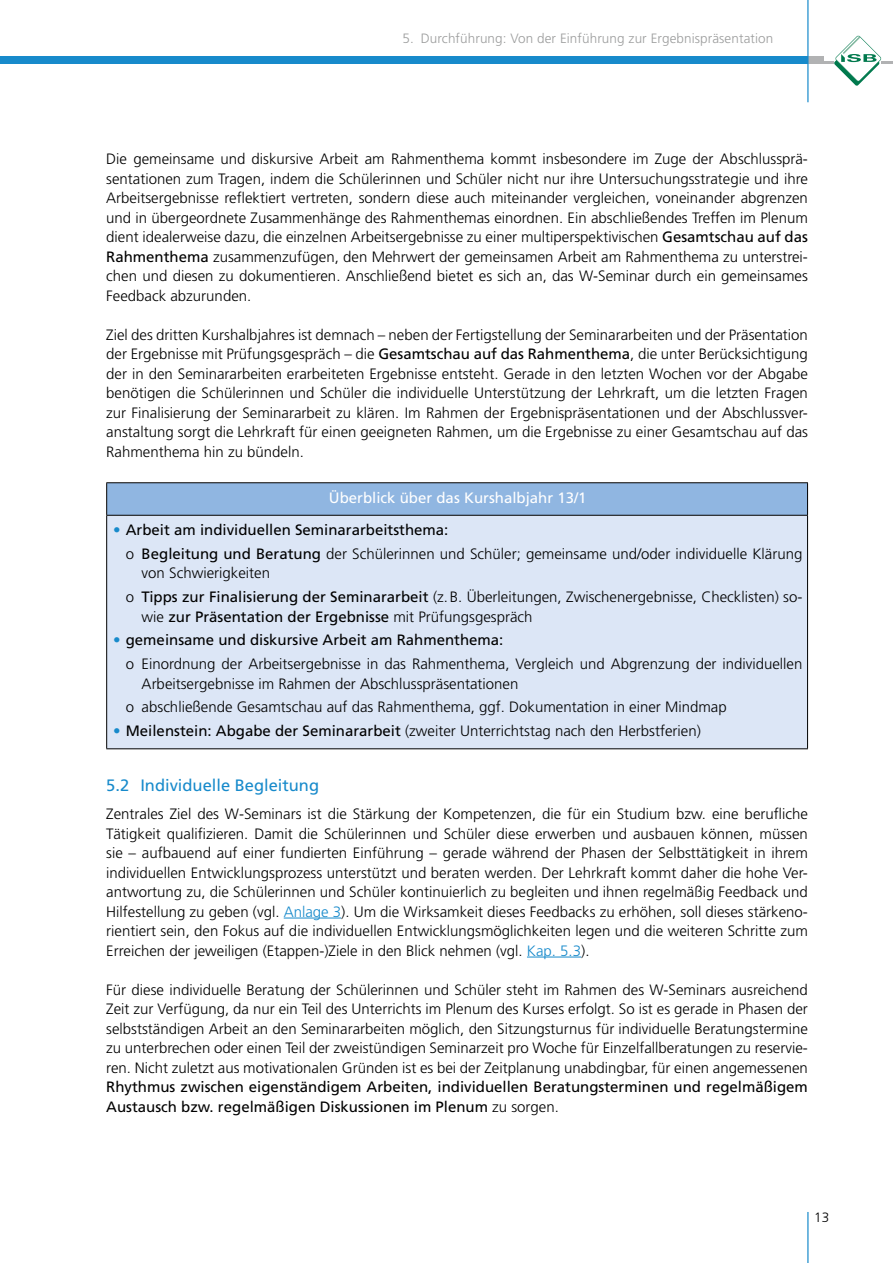
<style>
.page{position:relative;width:893px;height:1263px;background:#fff}
.page>*{position:absolute;margin:0;border:0;box-sizing:border-box;transform-origin:0 0}
.Teaser_2{font:16.5px "Frutiger LT Std";color:#178acb}
.Fließtext{font:300 15px/19.5px "Frutiger LT Std";color:#000;text-align:justify}
.t1{font:15px "Frutiger LT Std";color:#000}
.Fließtext-2{font:15px "Frutiger LT Std";color:#fff}
.t2{font:300 13.5px "Frutiger LT Std";letter-spacing:.005em;color:#9c9d9d}
.t3{font:300 13.5px "Frutiger LT Std";color:#000}
.s1{font-weight:400}
.s2{color:#178acb}
</style>
<div class="page">
<div style="left:806px;top:56px;width:17px;height:8px;background:#b1b2b3"></div>
<hr style="left:808px;top:62px;width:85px;height:2px;background:#b1b2b3">
<div style="left:0;top:56px;width:808px;height:8px;background:#178acb"></div>
<hr style="left:807px;top:0;width:1px;height:102px;background:#178acb">
<svg style="left:834px;top:36px;width:47px;height:50px"></svg>
<hr style="left:807px;top:1212px;width:1px;height:51px;background:#178acb">
<hr style="left:284px;top:918px;width:57px;height:1px;background:#178acb">
<hr style="left:527px;top:957px;width:54px;height:1px;background:#178acb">
<div style="left:107px;top:483px;width:700px;height:32px;background:#90b6e1"></div>
<div style="left:107px;top:515px;width:700px;height:234px;background:#dce6f6"></div>
<hr style="left:106px;top:482px;width:702px;height:1px;background:#000">
<hr style="left:106px;top:483px;width:1px;height:32px;background:#000">
<hr style="left:807px;top:483px;width:1px;height:32px;background:#000">
<hr style="left:106px;top:515px;width:702px;height:1px;background:#000">
<hr style="left:106px;top:516px;width:1px;height:232px;background:#000">
<hr style="left:807px;top:516px;width:1px;height:232px;background:#000">
<hr style="left:106px;top:748px;width:702px;height:1px;background:#000">
<p class="t2" style="left:403px;top:31px;width:372px">5. Durchführung: Von der Einführung zur Ergebnispräsentation</p>
<p class="Fließtext" style="left:106px;top:150px;width:703px">Die gemeinsame und diskursive Arbeit am Rahmenthema kommt insbesondere im Zuge der Abschlussprä&shy;sentationen zum Tragen, indem die Schülerinnen und Schüler nicht nur ihre Untersuchungsstrategie und ihre Arbeitsergebnisse reflektiert vertreten, sondern diese auch miteinander vergleichen, voneinander abgrenzen und in übergeordnete Zusammenhänge des Rahmenthemas einordnen. Ein abschließendes Treffen im Plenum dient idealerweise dazu, die einzelnen Arbeitsergebnisse zu einer multiperspektivischen <span class="s1">Gesamtschau auf das Rahmenthema</span> zusammenzufügen, den Mehrwert der gemeinsamen Arbeit am Rahmenthema zu unterstrei&shy;chen und diesen zu dokumentieren. Anschließend bietet es sich an, das W-Seminar durch ein gemeinsames Feedback abzurunden.</p>
<p class="Fließtext" style="left:106px;top:325px;width:703px">Ziel des dritten Kurshalbjahres ist demnach – neben der Fertigstellung der Seminararbeiten und der Präsentation der Ergebnisse mit Prüfungsgespräch – die <span class="s1">Gesamtschau auf das Rahmenthema</span>, die unter Berücksichtigung der in den Seminararbeiten erarbeiteten Ergebnisse entsteht. Gerade in den letzten Wochen vor der Abgabe benötigen die Schülerinnen und Schüler die individuelle Unterstützung der Lehrkraft, um die letzten Fragen zur Finalisierung der Seminararbeit zu klären. Im Rahmen der Ergebnispräsentationen und der Abschlussver&shy;anstaltung sorgt die Lehrkraft für einen geeigneten Rahmen, um die Ergebnisse zu einer Gesamtschau auf das Rahmenthema hin zu bündeln.</p>
<p class="Fließtext-2" style="left:329px;top:488px;width:259px">Überblick über das Kurshalbjahr 13/1</p>
<p class="t1" style="left:113px;top:521px;width:337px"><span class="s2">•</span> Arbeit am individuellen Seminararbeitsthema:</p>
<p class="Fließtext" style="left:142px;top:544px;width:662px;text-indent:-16px">o <span class="s1">Begleitung und Beratung</span> der Schülerinnen und Schüler; gemeinsame und/oder individuelle Klärung von Schwierigkeiten</p>
<p class="Fließtext" style="left:142px;top:587px;width:662px;text-indent:-16px">o <span class="s1">Tipps zur Finalisierung der Seminararbeit</span> (z.B. Überleitungen, Zwischenergebnisse, Checklisten) so&shy;wie <span class="s1">zur Präsentation der Ergebnisse</span> mit Prüfungsgespräch</p>
<p class="t1" style="left:113px;top:631px;width:392px"><span class="s2">•</span> gemeinsame und diskursive Arbeit am Rahmenthema:</p>
<p class="Fließtext" style="left:142px;top:654px;width:662px;text-indent:-16px">o Einordnung der Arbeitsergebnisse in das Rahmenthema, Vergleich und Abgrenzung der individuellen<br>Arbeitsergebnisse im Rahmen der Abschlusspräsentationen</p>
<p class="Fließtext" style="left:126px;top:698px;width:602px">o abschließende Gesamtschau auf das Rahmenthema, ggf. Dokumentation in einer Mindmap</p>
<p class="Fließtext" style="left:113px;top:721px;width:589px"><span class="s2">•</span> <span class="s1">Meilenstein: Abgabe der Seminararbeit</span> (zweiter Unterrichtstag nach den Herbstferien)</p>
<p class="Teaser_2" style="left:106px;top:775px;width:214px">5.2 Individuelle Begleitung</p>
<p class="Fließtext" style="left:106px;top:804px;width:703px">Zentrales Ziel des W-Seminars ist die Stärkung der Kompetenzen, die für ein Studium bzw. eine berufliche Tätigkeit qualifizieren. Damit die Schülerinnen und Schüler diese erwerben und ausbauen können, müssen sie – aufbauend auf einer fundierten Einführung – gerade während der Phasen der Selbsttätigkeit in ihrem individuellen Entwicklungsprozess unterstützt und beraten werden. Der Lehrkraft kommt daher die hohe Ver&shy;antwortung zu, die Schülerinnen und Schüler kontinuierlich zu begleiten und ihnen regelmäßig Feedback und Hilfestellung zu geben (vgl. <span class="s2">Anlage 3</span>). Um die Wirksamkeit dieses Feedbacks zu erhöhen, soll dieses stärkeno&shy;rientiert sein, den Fokus auf die individuellen Entwicklungsmöglichkeiten legen und die weiteren Schritte zum Erreichen der jeweiligen (Etappen-)Ziele in den Blick nehmen (vgl. <span class="s2">Kap. 5.3</span>).</p>
<p class="Fließtext" style="left:106px;top:980px;width:703px">Für diese individuelle Beratung der Schülerinnen und Schüler steht im Rahmen des W-Seminars ausreichend Zeit zur Verfügung, da nur ein Teil des Unterrichts im Plenum des Kurses erfolgt. So ist es gerade in Phasen der selbstständigen Arbeit an den Seminararbeiten möglich, den Sitzungsturnus für individuelle Beratungstermine zu unterbrechen oder einen Teil der zweistündigen Seminarzeit pro Woche für Einzelfallberatungen zu reservie&shy;ren. Nicht zuletzt aus motivationalen Gründen ist es bei der Zeitplanung unabdingbar, für einen angemessenen <span class="s1">Rhythmus zwischen eigenständigem Arbeiten, individuellen Beratungsterminen und regelmäßigem Austausch bzw. regelmäßigen Diskussionen im Plenum</span> zu sorgen.</p>
<p class="t3" style="left:814px;top:1210px;width:17px">13</p>
</div>
